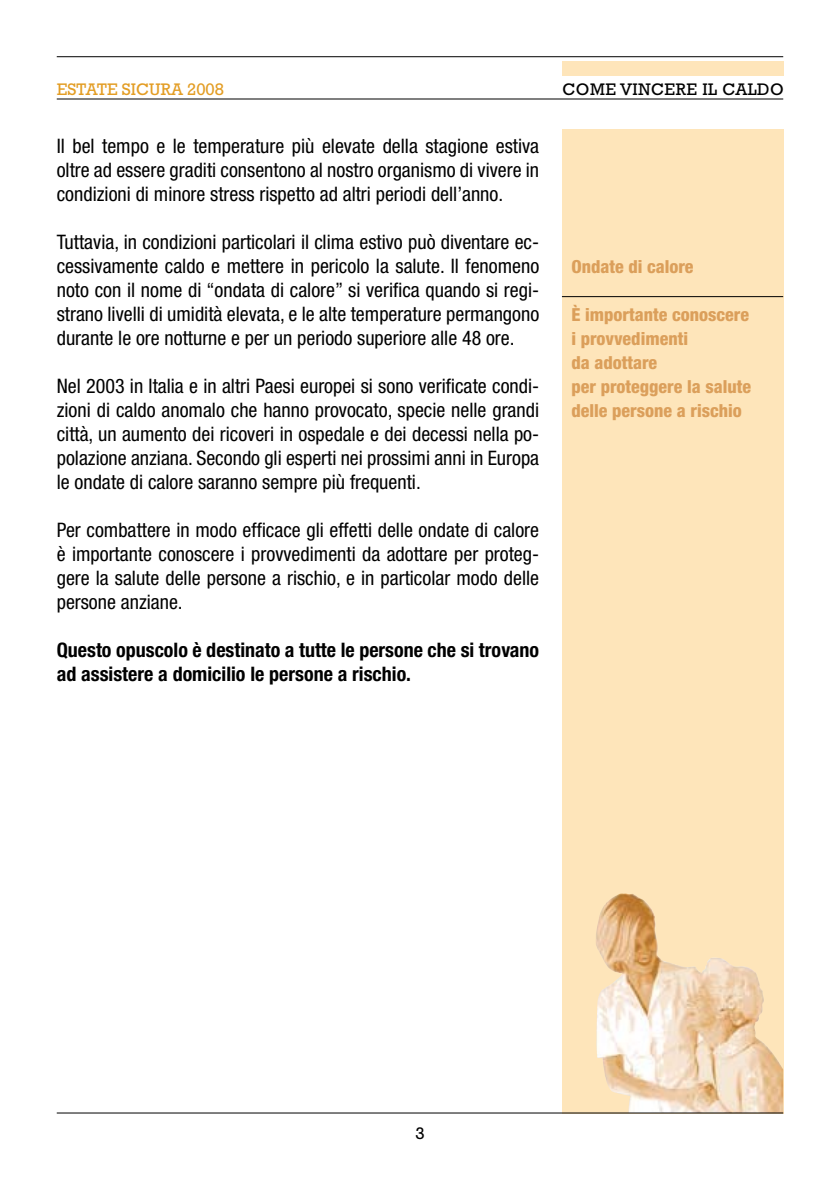
<style>
.page{position:relative;width:840px;height:1191px;background:#fff}
.page>*{position:absolute;margin:0;border:0;box-sizing:border-box;transform-origin:0 0}
.t1{font:condensed 20px/24px "Helvetica Neue";color:#000;text-align:justify}
.t2{font:700 condensed 20px/24px "Helvetica Neue";color:#000}
.t3{font:800 condensed 18px/24px "Helvetica Neue";color:#db9f5b}
.t4{font:17px "Rockwell";letter-spacing:.03em;color:#000}
.t5{font:17px "Rockwell";color:#e39d24}
</style>
<div class="page">
<div style="left:561px;top:129px;width:221px;height:984px;background:#fee5ba"></div>
<img style="left:596px;top:893px;width:186px;height:219px">
<hr style="left:57px;top:56px;width:725px;height:1px;background:#000">
<hr style="left:57px;top:99px;width:725px;height:1px;background:#000">
<div style="left:561px;top:62px;width:221px;height:14px;background:#fee5ba"></div>
<hr style="left:57px;top:1112px;width:725px;height:1px;background:#000">
<hr style="left:561px;top:296px;width:221px;height:1px;background:#000">
<p class="t5" style="left:57px;top:79px;width:169px">ESTATE SICURA 2008</p>
<p class="t4" style="left:562px;top:79px;width:223px">COME VINCERE IL CALDO</p>
<p class="t1" style="left:57px;top:133px;width:483px">Il bel tempo e le temperature più elevate della stagione estiva oltre ad essere graditi consentono al nostro organismo di vivere in condizioni di minore stress rispetto ad altri periodi dell’anno.</p>
<p class="t1" style="left:57px;top:229px;width:483px">Tuttavia, in condizioni particolari il clima estivo può diventare ec&shy;cessivamente caldo e mettere in pericolo la salute. Il fenomeno noto con il nome di “ondata di calore” si verifica quando si regi&shy;strano livelli di umidità elevata, e le alte temperature permangono durante le ore notturne e per un periodo superiore alle 48 ore.</p>
<p class="t1" style="left:57px;top:373px;width:483px">Nel 2003 in Italia e in altri Paesi europei si sono verificate condi&shy;zioni di caldo anomalo che hanno provocato, specie nelle grandi città, un aumento dei ricoveri in ospedale e dei decessi nella po&shy;polazione anziana. Secondo gli esperti nei prossimi anni in Europa le ondate di calore saranno sempre più frequenti.</p>
<p class="t1" style="left:57px;top:517px;width:483px">Per combattere in modo efficace gli effetti delle ondate di calore è importante conoscere i provvedimenti da adottare per proteg&shy;gere la salute delle persone a rischio, e in particolar modo delle persone anziane.</p>
<p class="t2" style="left:57px;top:637px;width:483px">Questo opuscolo è destinato a tutte le persone che si trovano ad assistere a domicilio le persone a rischio.</p>
<p class="t3" style="left:571px;top:254px;width:124px">Ondate di calore</p>
<p class="t3" style="left:571px;top:302px;width:181px">È importante conoscere i provvedimenti<br>da adottare<br>per proteggere la salute delle persone a rischio</p>
<p class="t4" style="left:415px;top:1122px;width:11px">3</p>
</div>
